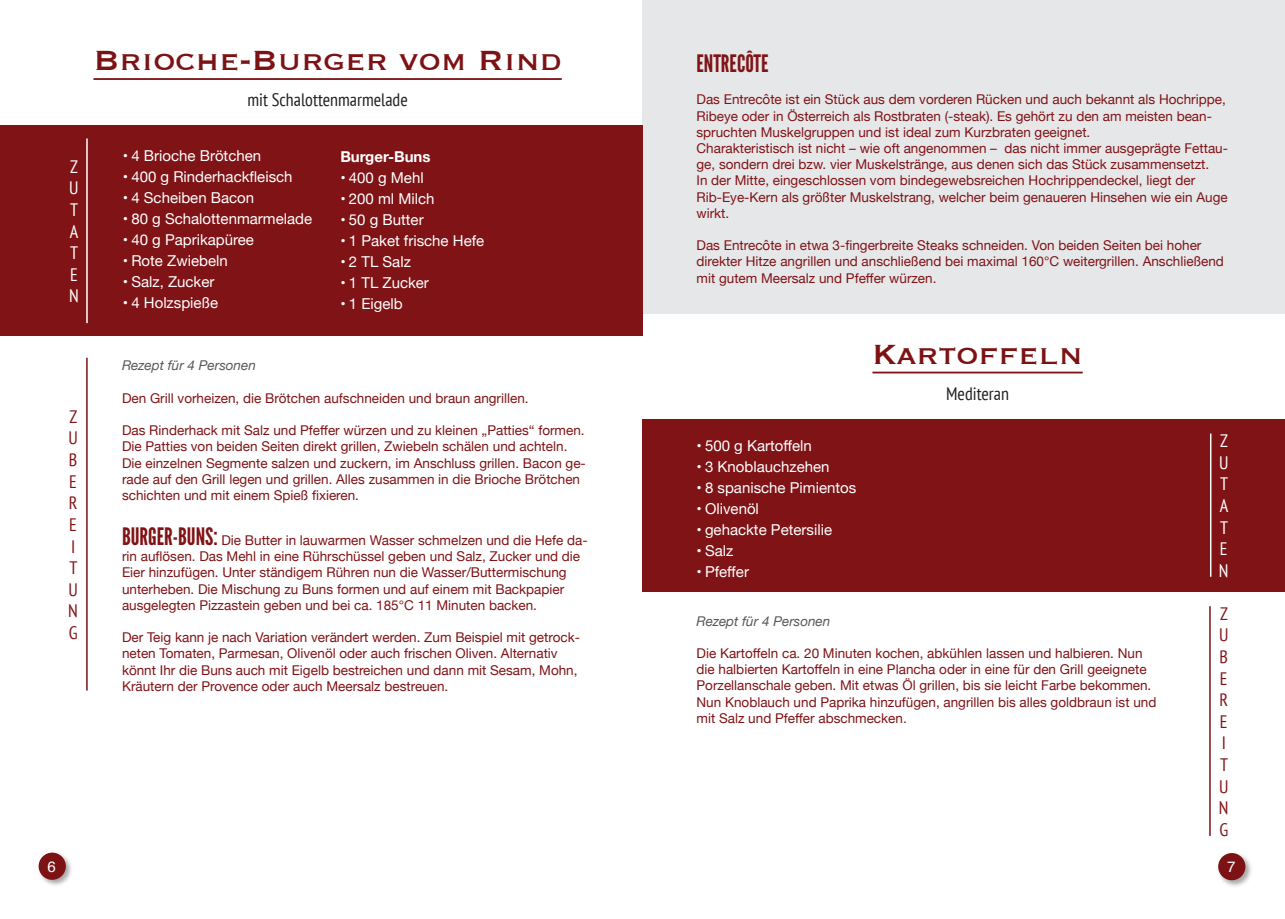
<style>
.page{position:relative;width:1285px;height:919px;background:#fff}
.page>*{position:absolute;margin:0;border:0;box-sizing:border-box;transform-origin:0 0}
.t1{font:36px "Copperplate";color:#7c1214}
.t2{font:24px "League Gothic";color:#801316}
.t3{font:condensed 18px "PT Sans";color:#231f20}
.t4{font:condensed 18px "PT Sans";color:#801316}
.t5{font:condensed 18px "PT Sans";color:#fff}
.t6{font:15px "Helvetica Neue";color:#fff}
.Absatzformat_1{font:700 15px "Helvetica Neue";color:#fff}
.t7{font:15px "Helvetica";color:#fff}
.t8{font:13.5px/16.2px "Helvetica Neue";color:#801316}
.t9{font:italic 13.5px "Helvetica Neue";color:#57585a}
.s1{font-family:"League Gothic";font-size:24px}
</style>
<div class="page">
<div style="left:642px;top:0;width:642px;height:313px;background:#e6e7e9"></div>
<div style="left:37px;top:850px;width:36px;height:37px;background:#231f20;opacity:.4"></div>
<div style="left:39px;top:852px;width:27px;height:27px;background:#7c1214;border-radius:50%"></div>
<div style="left:0;top:125px;width:642px;height:211px;background:#801316"></div>
<hr style="left:86px;top:138px;width:2px;height:185px;background:#fff">
<hr style="left:86px;top:358px;width:2px;height:332px;background:#7c1214">
<hr style="left:93px;top:78px;width:468px;height:2px;background:#7c1214">
<div style="left:1216px;top:851px;width:36px;height:36px;background:#231f20;opacity:.4"></div>
<div style="left:1217px;top:853px;width:28px;height:27px;background:#7c1214;border-radius:50%"></div>
<div style="left:642px;top:419px;width:642px;height:172px;background:#801316"></div>
<hr style="left:872px;top:371px;width:210px;height:2px;background:#7c1214">
<hr style="left:1209px;top:433px;width:2px;height:143px;background:#fff">
<hr style="left:1208px;top:606px;width:2px;height:229px;background:#7c1214">
<p class="t5" style="left:70px;top:155px;width:9px">Z</p>
<p class="t5" style="left:69px;top:176px;width:11px">U</p>
<p class="t5" style="left:70px;top:198px;width:10px">T</p>
<p class="t5" style="left:70px;top:220px;width:10px">A</p>
<p class="t5" style="left:70px;top:241px;width:10px">T</p>
<p class="t5" style="left:70px;top:263px;width:9px">E</p>
<p class="t5" style="left:69px;top:284px;width:11px">N</p>
<p class="t1" style="left:93px;top:37px;width:469px">Brioche-Burger vom Rind</p>
<p class="t3" style="left:247px;top:88px;width:162px">mit Schalottenmarmelade</p>
<p class="t6" style="left:123px;top:145px;width:140px">• 4 Brioche Brötchen</p>
<p class="t6" style="left:123px;top:166px;width:171px">• 400 g Rinderhackfleisch</p>
<p class="t6" style="left:123px;top:187px;width:133px">• 4 Scheiben Bacon</p>
<p class="t6" style="left:123px;top:208px;width:191px">• 80 g Schalottenmarmelade</p>
<p class="t6" style="left:123px;top:229px;width:133px">• 40 g Paprikapüree</p>
<p class="t6" style="left:123px;top:250px;width:106px">• Rote Zwiebeln</p>
<p class="t6" style="left:123px;top:271px;width:93px">• Salz, Zucker</p>
<p class="t6" style="left:123px;top:292px;width:97px">• 4 Holzspieße</p>
<p class="Absatzformat_1" style="left:340px;top:145px;width:92px">Burger-Buns</p>
<p class="t6" style="left:340px;top:166px;width:85px">• 400 g Mehl</p>
<p class="t6" style="left:340px;top:187px;width:96px">• 200 ml Milch</p>
<p class="t6" style="left:340px;top:208px;width:85px">• 50 g Butter</p>
<p class="t6" style="left:340px;top:229px;width:145px">• 1 Paket frische Hefe</p>
<p class="t6" style="left:340px;top:250px;width:72px">• 2 TL Salz</p>
<p class="t6" style="left:340px;top:271px;width:90px">• 1 TL Zucker</p>
<p class="t6" style="left:340px;top:292px;width:64px">• 1 Eigelb</p>
<p class="t4" style="left:69px;top:405px;width:9px">Z</p>
<p class="t4" style="left:68px;top:426px;width:11px">U</p>
<p class="t4" style="left:69px;top:448px;width:10px">B</p>
<p class="t4" style="left:69px;top:469px;width:9px">E</p>
<p class="t4" style="left:69px;top:491px;width:10px">R</p>
<p class="t4" style="left:69px;top:513px;width:9px">E</p>
<p class="t4" style="left:71px;top:534px;width:6px">I</p>
<p class="t4" style="left:69px;top:556px;width:10px">T</p>
<p class="t4" style="left:68px;top:577px;width:11px">U</p>
<p class="t4" style="left:68px;top:599px;width:11px">N</p>
<p class="t4" style="left:69px;top:621px;width:10px">G</p>
<p class="t9" style="left:122px;top:356px;width:135px">Rezept für 4 Personen</p>
<p class="t8" style="left:122px;top:390px;width:408px">Den Grill vorheizen, die Brötchen aufschneiden und braun angrillen.</p>
<p class="t8" style="left:122px;top:423px;width:464px">Das Rinderhack mit Salz und Pfeffer würzen und zu kleinen „Patties“ formen.</p>
<p class="t8" style="left:122px;top:439px;width:465px">Die Patties von beiden Seiten direkt grillen, Zwiebeln schälen und achteln.<br>Die einzelnen Segmente salzen und zuckern, im Anschluss grillen. Bacon ge&shy;rade auf den Grill legen und grillen. Alles zusammen in die Brioche Brötchen</p>
<p class="t8" style="left:122px;top:488px;width:238px">schichten und mit einem Spieß fixieren.</p>
<p class="t8" style="left:122px;top:533px;width:467px"><span class="s1">BURGER-BUNS:</span> Die Butter in lauwarmen Wasser schmelzen und die Hefe da&shy;rin auflösen. Das Mehl in eine Rührschüssel geben und Salz, Zucker und die Eier hinzufügen. Unter ständigem Rühren nun die Wasser/Buttermischung unterheben. Die Mischung zu Buns formen und auf einem mit Backpapier ausgelegten Pizzastein geben und bei ca. 185°C 11 Minuten backen.</p>
<p class="t8" style="left:122px;top:630px;width:459px">Der Teig kann je nach Variation verändert werden. Zum Beispiel mit getrock&shy;neten Tomaten, Parmesan, Olivenöl oder auch frischen Oliven. Alternativ könnt Ihr die Buns auch mit Eigelb bestreichen und dann mit Sesam, Mohn, Kräutern der Provence oder auch Meersalz bestreuen.</p>
<p class="t7" style="left:48px;top:854px;width:10px">6</p>
<p class="t2" style="left:696px;top:49px;width:73px">ENTRECÔTE</p>
<p class="t8" style="left:696px;top:92px;width:530px">Das Entrecôte ist ein Stück aus dem vorderen Rücken und auch bekannt als Hochrippe,<br>Ribeye oder in Österreich als Rostbraten (-steak). Es gehört zu den am meisten bean&shy;spruchten Muskelgruppen und ist ideal zum Kurzbraten geeignet.</p>
<p class="t8" style="left:696px;top:141px;width:533px">Charakteristisch ist nicht – wie oft angenommen – das nicht immer ausgeprägte Fettau&shy;ge, sondern drei bzw. vier Muskelstränge, aus denen sich das Stück zusammensetzt.<br>In der Mitte, eingeschlossen vom bindegewebsreichen Hochrippendeckel, liegt der Rib-Eye-Kern als größter Muskelstrang, welcher beim genaueren Hinsehen wie ein Auge wirkt.</p>
<p class="t8" style="left:696px;top:238px;width:529px">Das Entrecôte in etwa 3-fingerbreite Steaks schneiden. Von beiden Seiten bei hoher direkter Hitze angrillen und anschließend bei maximal 160°C weitergrillen. Anschließend mit gutem Meersalz und Pfeffer würzen.</p>
<p class="t6" style="left:696px;top:434px;width:117px">• 500 g Kartoffeln</p>
<p class="t6" style="left:696px;top:455px;width:134px">• 3 Knoblauchzehen</p>
<p class="t6" style="left:696px;top:476px;width:161px">• 8 spanische Pimientos</p>
<p class="t6" style="left:696px;top:497px;width:64px">• Olivenöl</p>
<p class="t6" style="left:696px;top:518px;width:137px">• gehackte Petersilie</p>
<p class="t6" style="left:696px;top:539px;width:38px">• Salz</p>
<p class="t6" style="left:696px;top:560px;width:54px">• Pfeffer</p>
<p class="t1" style="left:872px;top:330px;width:212px">Kartoffeln</p>
<p class="t3" style="left:945px;top:381px;width:64px">Mediteran</p>
<p class="t9" style="left:696px;top:611px;width:135px">Rezept für 4 Personen</p>
<p class="t8" style="left:696px;top:645px;width:461px">Die Kartoffeln ca. 20 Minuten kochen, abkühlen lassen und halbieren. Nun die halbierten Kartoffeln in eine Plancha oder in eine für den Grill geeignete Porzellanschale geben. Mit etwas Öl grillen, bis sie leicht Farbe bekommen.<br>Nun Knoblauch und Paprika hinzufügen, angrillen bis alles goldbraun ist und mit Salz und Pfeffer abschmecken.</p>
<p class="t5" style="left:1219px;top:429px;width:9px">Z</p>
<p class="t5" style="left:1218px;top:451px;width:11px">U</p>
<p class="t5" style="left:1219px;top:472px;width:10px">T</p>
<p class="t5" style="left:1219px;top:494px;width:10px">A</p>
<p class="t5" style="left:1219px;top:515px;width:10px">T</p>
<p class="t5" style="left:1219px;top:537px;width:9px">E</p>
<p class="t5" style="left:1218px;top:559px;width:11px">N</p>
<p class="t4" style="left:1219px;top:601px;width:9px">Z</p>
<p class="t4" style="left:1218px;top:623px;width:11px">U</p>
<p class="t4" style="left:1219px;top:645px;width:10px">B</p>
<p class="t4" style="left:1219px;top:666px;width:9px">E</p>
<p class="t4" style="left:1219px;top:688px;width:10px">R</p>
<p class="t4" style="left:1219px;top:709px;width:9px">E</p>
<p class="t4" style="left:1221px;top:731px;width:6px">I</p>
<p class="t4" style="left:1219px;top:753px;width:10px">T</p>
<p class="t4" style="left:1218px;top:774px;width:11px">U</p>
<p class="t4" style="left:1218px;top:796px;width:11px">N</p>
<p class="t4" style="left:1219px;top:817px;width:10px">G</p>
<p class="t7" style="left:1226px;top:855px;width:10px">7</p>
</div>
